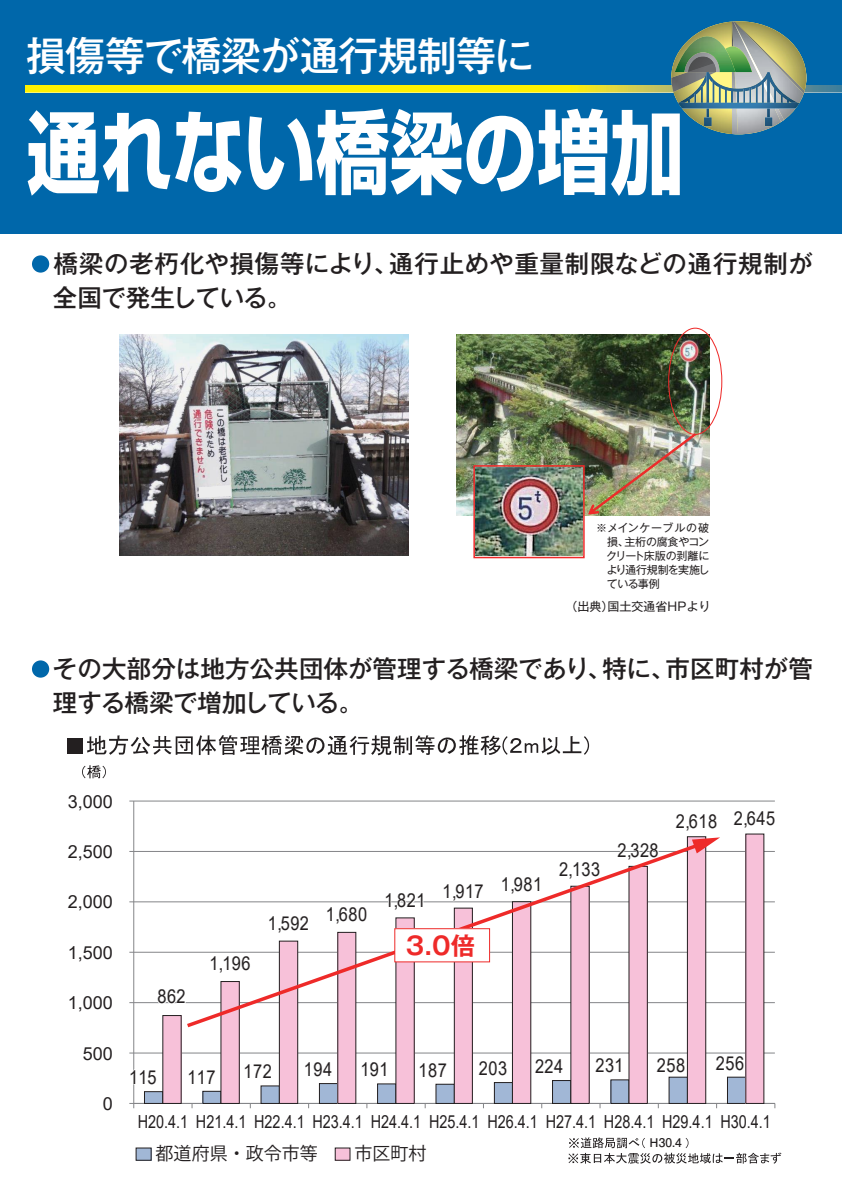
<style>
.page{position:relative;width:842px;height:1192px;background:#fff}
.page>*{position:absolute;margin:0;border:0;box-sizing:border-box;transform-origin:0 0}
.t1{font:700 90px "Shin Go Pro";color:#fff;scale:.82 1}
.t2{font:500 40px "Gothic MB101 Pro";letter-spacing:-.02em;color:#fff}
.t3{font:500 24.5px/33.2px "Gothic MB101 Pro";letter-spacing:.005em;color:#231f20}
.t4{font:500 24.5px "Gothic MB101 Pro";letter-spacing:.03em;color:#231f20}
.t5{font:700 24.5px "Gothic MB101 Pro De";color:#ee2a29}
.t6{font:19.2px "Arial";letter-spacing:.03em;color:#030303;scale:.85 1}
.t7{font:18px "Arial";color:#231f20;scale:.8 1}
.t8{font:18px "Arial";color:#231f20}
.t9{font:18px "Koz Go Pro";color:#231f20}
.t10{font:12px "Gothic MB101 Pro";color:#231f20}
.t11{font:700 12px "Futo Go B101 Pro";color:#231f20}
.t12{font:11px/14px "Gothic MB101 Pro";letter-spacing:-.045em;color:#231f20}
.t13{font:11px/14px "Gothic MB101 Pro";letter-spacing:-.025em;color:#231f20;text-align:right}
.s1{color:#0067aa}
</style>
<div class="page">
<div style="left:0;top:0;width:842px;height:234px;background:#0067aa"></div>
<img style="left:26px;top:85px;width:816px;height:7px">
<img style="left:800px;top:54px;width:4px;height:48px">
<img style="left:671px;top:72px;width:5px;height:20px">
<img style="left:676px;top:22px;width:124px;height:112px">
<div style="left:67px;top:738px;width:16px;height:15px;background:#231f20"></div>
<svg style="left:87px;top:735px;width:502px;height:20px"></svg>
<img style="left:119px;top:335px;width:289px;height:220px">
<svg style="left:198px;top:485px;width:33px;height:13px"></svg>
<img style="left:456px;top:335px;width:253px;height:181px">
<div style="left:668px;top:328px;width:54px;height:107px;border:1px solid #ee2a29;border-radius:50%"></div>
<img style="left:476px;top:468px;width:106px;height:87px">
<div style="left:473px;top:465px;width:112px;height:93px;border:2px solid #ee2a29"></div>
<img style="left:589px;top:434px;width:106px;height:80px">
<div style="left:27px;top:251px;width:27px;height:26px;border:4px solid #fff;border-radius:50%"></div>
<div style="left:27px;top:656px;width:27px;height:26px;border:4px solid #fff;border-radius:50%"></div>
<svg style="left:82px;top:765px;width:24px;height:13px"></svg>
<svg style="left:568px;top:1137px;width:213px;height:27px"></svg>
<hr style="left:133px;top:801px;width:1px;height:302px;background:#848588">
<hr style="left:129px;top:1053px;width:646px;height:1px;background:#848588">
<hr style="left:129px;top:1002px;width:646px;height:1px;background:#848588">
<hr style="left:129px;top:952px;width:646px;height:1px;background:#848588">
<hr style="left:129px;top:901px;width:646px;height:1px;background:#848588">
<hr style="left:129px;top:851px;width:646px;height:1px;background:#848588">
<hr style="left:129px;top:801px;width:646px;height:1px;background:#848588">
<hr style="left:129px;top:1103px;width:646px;height:1px;background:#848588">
<div style="left:144px;top:1092px;width:19px;height:11px;background:#a1b7d6"></div>
<div style="left:144px;top:1091px;width:19px;height:13px;border:1px solid #231f20"></div>
<div style="left:203px;top:1091px;width:18px;height:12px;background:#a1b7d6"></div>
<div style="left:203px;top:1091px;width:18px;height:13px;border:1px solid #231f20"></div>
<div style="left:261px;top:1086px;width:18px;height:17px;background:#a1b7d6"></div>
<div style="left:261px;top:1086px;width:19px;height:18px;border:1px solid #231f20"></div>
<div style="left:319px;top:1084px;width:19px;height:19px;background:#a1b7d6"></div>
<div style="left:319px;top:1083px;width:19px;height:21px;border:1px solid #231f20"></div>
<div style="left:378px;top:1084px;width:18px;height:19px;background:#a1b7d6"></div>
<div style="left:377px;top:1084px;width:19px;height:20px;border:1px solid #231f20"></div>
<div style="left:436px;top:1084px;width:18px;height:19px;background:#a1b7d6"></div>
<div style="left:436px;top:1084px;width:19px;height:20px;border:1px solid #231f20"></div>
<div style="left:494px;top:1083px;width:18px;height:20px;background:#a1b7d6"></div>
<div style="left:494px;top:1082px;width:19px;height:22px;border:1px solid #231f20"></div>
<div style="left:552px;top:1081px;width:19px;height:22px;background:#a1b7d6"></div>
<div style="left:552px;top:1080px;width:19px;height:24px;border:1px solid #231f20"></div>
<div style="left:611px;top:1080px;width:18px;height:23px;background:#a1b7d6"></div>
<div style="left:610px;top:1079px;width:19px;height:25px;border:1px solid #231f20"></div>
<div style="left:669px;top:1077px;width:18px;height:26px;background:#a1b7d6"></div>
<div style="left:669px;top:1077px;width:19px;height:27px;border:1px solid #231f20"></div>
<div style="left:727px;top:1077px;width:19px;height:26px;background:#a1b7d6"></div>
<div style="left:727px;top:1077px;width:19px;height:27px;border:1px solid #231f20"></div>
<div style="left:163px;top:1016px;width:18px;height:87px;background:#f7c1d9"></div>
<div style="left:221px;top:982px;width:18px;height:121px;background:#f7c1d9"></div>
<div style="left:221px;top:981px;width:19px;height:123px;border:1px solid #231f20"></div>
<div style="left:279px;top:941px;width:19px;height:162px;background:#f7c1d9"></div>
<div style="left:279px;top:941px;width:19px;height:163px;border:1px solid #231f20"></div>
<div style="left:338px;top:932px;width:18px;height:171px;background:#f7c1d9"></div>
<div style="left:337px;top:932px;width:19px;height:172px;border:1px solid #231f20"></div>
<div style="left:396px;top:918px;width:18px;height:185px;background:#f7c1d9"></div>
<div style="left:395px;top:917px;width:20px;height:187px;border:1px solid #231f20"></div>
<div style="left:454px;top:908px;width:18px;height:195px;background:#f7c1d9"></div>
<div style="left:454px;top:908px;width:19px;height:196px;border:1px solid #231f20"></div>
<div style="left:512px;top:902px;width:19px;height:201px;background:#f7c1d9"></div>
<div style="left:512px;top:901px;width:19px;height:203px;border:1px solid #231f20"></div>
<div style="left:571px;top:886px;width:18px;height:217px;background:#f7c1d9"></div>
<div style="left:570px;top:886px;width:20px;height:218px;border:1px solid #231f20"></div>
<div style="left:629px;top:866px;width:18px;height:237px;background:#f7c1d9"></div>
<div style="left:629px;top:866px;width:19px;height:238px;border:1px solid #231f20"></div>
<div style="left:687px;top:837px;width:19px;height:266px;background:#f7c1d9"></div>
<div style="left:687px;top:836px;width:19px;height:268px;border:1px solid #231f20"></div>
<div style="left:746px;top:834px;width:18px;height:269px;background:#f7c1d9"></div>
<svg style="left:133px;top:1068px;width:2px;height:17px"></svg>
<svg style="left:157px;top:1002px;width:26px;height:2px"></svg>
<div style="left:136px;top:1148px;width:15px;height:12px;background:#a1b7d6"></div>
<div style="left:136px;top:1148px;width:16px;height:13px;border:1px solid #231f20"></div>
<div style="left:335px;top:1148px;width:15px;height:12px;background:#f7c1d9"></div>
<svg style="left:183px;top:851px;width:515px;height:179px"></svg>
<svg style="left:675px;top:836px;width:45px;height:17px"></svg>
<div style="left:395px;top:929px;width:95px;height:33px;background:#fff"></div>
<div style="left:394px;top:928px;width:96px;height:34px;border:1px solid #ee2a29"></div>
<h2 class="t2" style="left:26px;top:22px;width:509px">損傷等で橋梁が通行規制等に</h2>
<h1 class="t1" style="left:26px;top:81px;width:804px">通れない橋梁の増加</h1>
<p class="t3" style="left:53px;top:244px;width:347px;text-indent:-25px"><span class="s1">●</span>橋梁の老朽化や損傷等により、全国で発生している。</p>
<p class="t4" style="left:389px;top:244px;width:425px">通行止めや重量制限などの通行規制が</p>
<p class="t13" style="left:596px;top:519px;width:115px">※メインケーブルの破主桁の腐食やコン</p>
<p class="t12" style="left:606px;top:533px;width:105px">損、<br>クリート床版の剥離により通行規制を実施している事例</p>
<p class="t10" style="left:565px;top:597px;width:49px">（出典）</p>
<p class="t10" style="left:607px;top:597px;width:104px">国土交通省HPより</p>
<p class="t3" style="left:53px;top:649px;width:561px;text-indent:-24px"><span class="s1">●</span>その大部分は地方公共団体が管理する橋梁であり、理する橋梁で増加している。</p>
<p class="t3" style="left:666px;top:649px;width:149px">市区町村が管</p>
<p class="t3" style="left:602px;top:649px;width:74px">特に、</p>
<p class="t8" style="left:68px;top:789px;width:47px">3,000</p>
<p class="t8" style="left:68px;top:839px;width:47px">2,500</p>
<p class="t8" style="left:68px;top:890px;width:47px">2,000</p>
<p class="t8" style="left:68px;top:940px;width:47px">1,500</p>
<p class="t8" style="left:68px;top:990px;width:47px">1,000</p>
<p class="t8" style="left:83px;top:1041px;width:32px">500</p>
<p class="t8" style="left:103px;top:1091px;width:12px">0</p>
<p class="t6" style="left:157px;top:983px;width:35px">862</p>
<p class="t6" style="left:209px;top:950px;width:50px">1,196</p>
<p class="t6" style="left:268px;top:910px;width:50px">1,592</p>
<p class="t6" style="left:326px;top:901px;width:50px">1,680</p>
<p class="t6" style="left:384px;top:887px;width:50px">1,821</p>
<p class="t6" style="left:442px;top:878px;width:50px">1,917</p>
<p class="t5" style="left:406px;top:925px;width:71px">3.0倍</p>
<p class="t6" style="left:501px;top:871px;width:50px">1,981</p>
<p class="t6" style="left:559px;top:856px;width:50px">2,133</p>
<p class="t6" style="left:617px;top:837px;width:50px">2,328</p>
<p class="t6" style="left:676px;top:808px;width:50px">2,618</p>
<p class="t6" style="left:734px;top:805px;width:50px">2,645</p>
<p class="t6" style="left:129px;top:1064px;width:34px">115</p>
<p class="t6" style="left:187px;top:1064px;width:35px">117</p>
<p class="t6" style="left:243px;top:1058px;width:35px">172</p>
<p class="t6" style="left:304px;top:1056px;width:35px">194</p>
<p class="t6" style="left:360px;top:1057px;width:35px">191</p>
<p class="t6" style="left:418px;top:1057px;width:35px">187</p>
<p class="t6" style="left:479px;top:1055px;width:35px">203</p>
<p class="t6" style="left:535px;top:1053px;width:35px">224</p>
<p class="t6" style="left:595px;top:1052px;width:35px">231</p>
<p class="t6" style="left:657px;top:1052px;width:35px">258</p>
<p class="t6" style="left:716px;top:1050px;width:35px">256</p>
<p class="t7" style="left:138px;top:1109px;width:793px">H20.4.1 H21.4.1 H22.4.1 H23.4.1 H24.4.1 H25.4.1 H26.4.1 H27.4.1 H28.4.1 H29.4.1 H30.4.1</p>
<p class="t9" style="left:156px;top:1142px;width:163px">都道府県・政令市等</p>
<p class="t9" style="left:354px;top:1142px;width:73px">市区町村</p>
<p class="t11" style="left:649px;top:1133px;width:34px">H30.4</p>
</div>
